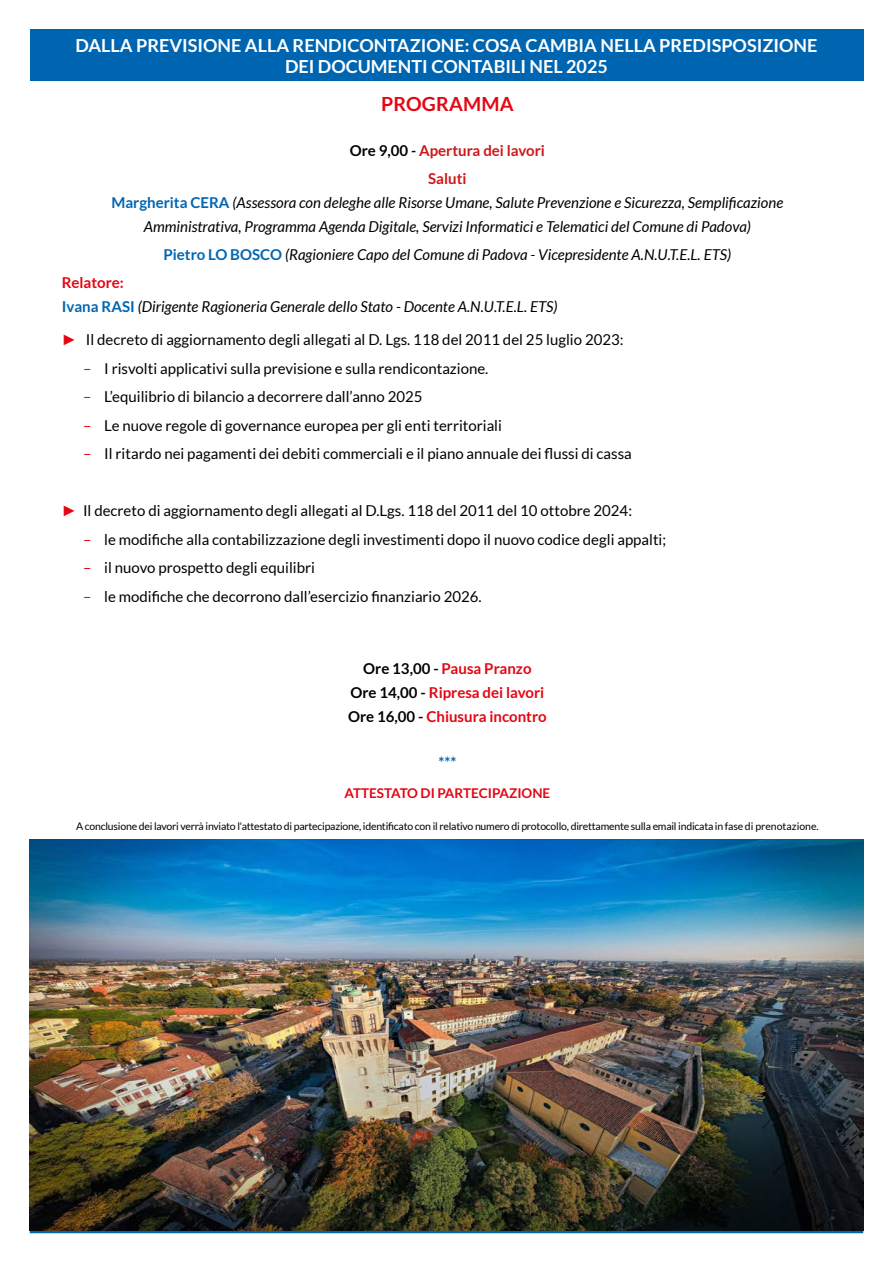
<style>
.page{position:relative;width:893px;height:1263px;background:#fff}
.page>*{position:absolute;margin:0;border:0;box-sizing:border-box;transform-origin:0 0}
.t1{font:700 19.5px "Lato";letter-spacing:.01em;color:#e30613}
.t2{font:700 18px/21px "Lato";color:#fff;text-align:center}
.t3{font:15px "Lato";color:#000}
.t4{font:italic 15px/24px "Lato";color:#000;text-align:center}
.t5{font:700 15px/24px "Lato";color:#e30613;text-align:center}
.t6{font:700 15px/28.2px "Lato";color:#cd1719;text-align:center}
.t7{font:700 15px "Lato";color:#0065b1}
.t8{font:700 13.5px "Lato";color:#e30613}
.t9{font:10.5px "Lato";letter-spacing:-.02em;color:#000}
.s1{color:#000}
.s2{font-style:italic;color:#000}
.s3{font-weight:700;font-style:normal;color:#0065b1}
.s4{font-weight:700;font-style:normal;color:#e30613}
.s5{color:#fff}
</style>
<div class="page">
<div style="left:30px;top:30px;width:833px;height:51px;background:#0065b1"></div>
<hr style="left:30px;top:1230px;width:833px;height:3px;background:#0065b1">
<img style="left:30px;top:840px;width:833px;height:390px">
<p class="t2" style="left:75px;top:35px;width:743px">DALLA PREVISIONE ALLA RENDICONTAZIONE: COSA CAMBIA NELLA PREDISPOSIZIONE<br>DEI DOCUMENTI CONTABILI NEL 2025</p>
<h1 class="t1" style="left:381px;top:93px;width:134px">PROGRAMMA</h1>
<p class="t6" style="left:350px;top:136px;width:197px"><span class="s1">Ore 9,00</span> <span class="s2">-</span> Apertura dei lavori<br>Saluti</p>
<p class="t4" style="left:111px;top:191px;width:673px"><span class="s3">Margherita CERA</span> (Assessora con deleghe alle Risorse Umane, Salute Prevenzione e Sicurezza, Semplificazione<br>Amministrativa, Programma Agenda Digitale, Servizi Informatici e Telematici del Comune di Padova)</p>
<p class="t4" style="left:163px;top:243px;width:569px"><span class="s3">Pietro LO BOSCO</span> (Ragioniere Capo del Comune di Padova - Vicepresidente A.N.U.T.E.L. ETS)</p>
<p class="t4" style="left:62px;top:271px;width:497px;text-align:left"><span class="s4">Relatore:<br></span><span class="s3">Ivana RASI</span> (Dirigente Ragioneria Generale dello Stato - Docente A.N.U.T.E.L. ETS)</p>
<p class="t3" style="left:86px;top:331px;width:539px">Il decreto di aggiornamento degli allegati al D. Lgs. 118 del 2011 del 25 luglio 2023:</p>
<p class="t3" style="left:83px;top:360px;width:407px"><span class="s5">–</span> I risvolti applicativi sulla previsione e sulla rendicontazione.</p>
<p class="t3" style="left:83px;top:388px;width:341px"><span class="s5">–</span> L’equilibrio di bilancio a decorrere dall’anno 2025</p>
<p class="t3" style="left:83px;top:417px;width:420px"><span class="s5">–</span> Le nuove regole di governance europea per gli enti territoriali</p>
<p class="t3" style="left:83px;top:445px;width:550px"><span class="s5">–</span> Il ritardo nei pagamenti dei debiti commerciali e il piano annuale dei flussi di cassa</p>
<p class="t3" style="left:83px;top:502px;width:551px">Il decreto di aggiornamento degli allegati al D.Lgs. 118 del 2011 del 10 ottobre 2024:</p>
<p class="t3" style="left:83px;top:531px;width:585px"><span class="s5">–</span> le modifiche alla contabilizzazione degli investimenti dopo il nuovo codice degli appalti;</p>
<p class="t3" style="left:83px;top:559px;width:233px"><span class="s5">–</span> il nuovo prospetto degli equilibri</p>
<p class="t3" style="left:83px;top:588px;width:400px"><span class="s5">–</span> le modifiche che decorrono dall’esercizio finanziario 2026.</p>
<p class="t5" style="left:348px;top:656px;width:200px"><span class="s1">Ore 13,00 -</span> Pausa Pranzo<br><span class="s1">Ore 14,00 -</span> Ripresa dei lavori<br><span class="s1">Ore 16,00 -</span> Chiusura incontro</p>
<p class="t7" style="left:438px;top:754px;width:19px">***</p>
<p class="t8" style="left:344px;top:785px;width:207px">ATTESTATO DI PARTECIPAZIONE</p>
<p class="t9" style="left:76px;top:821px;width:744px">A conclusione dei lavori verrà inviato l'attestato di partecipazione, identificato con il relativo numero di protocollo, direttamente sulla email indicata in fase di prenotazione.</p>
</div>
